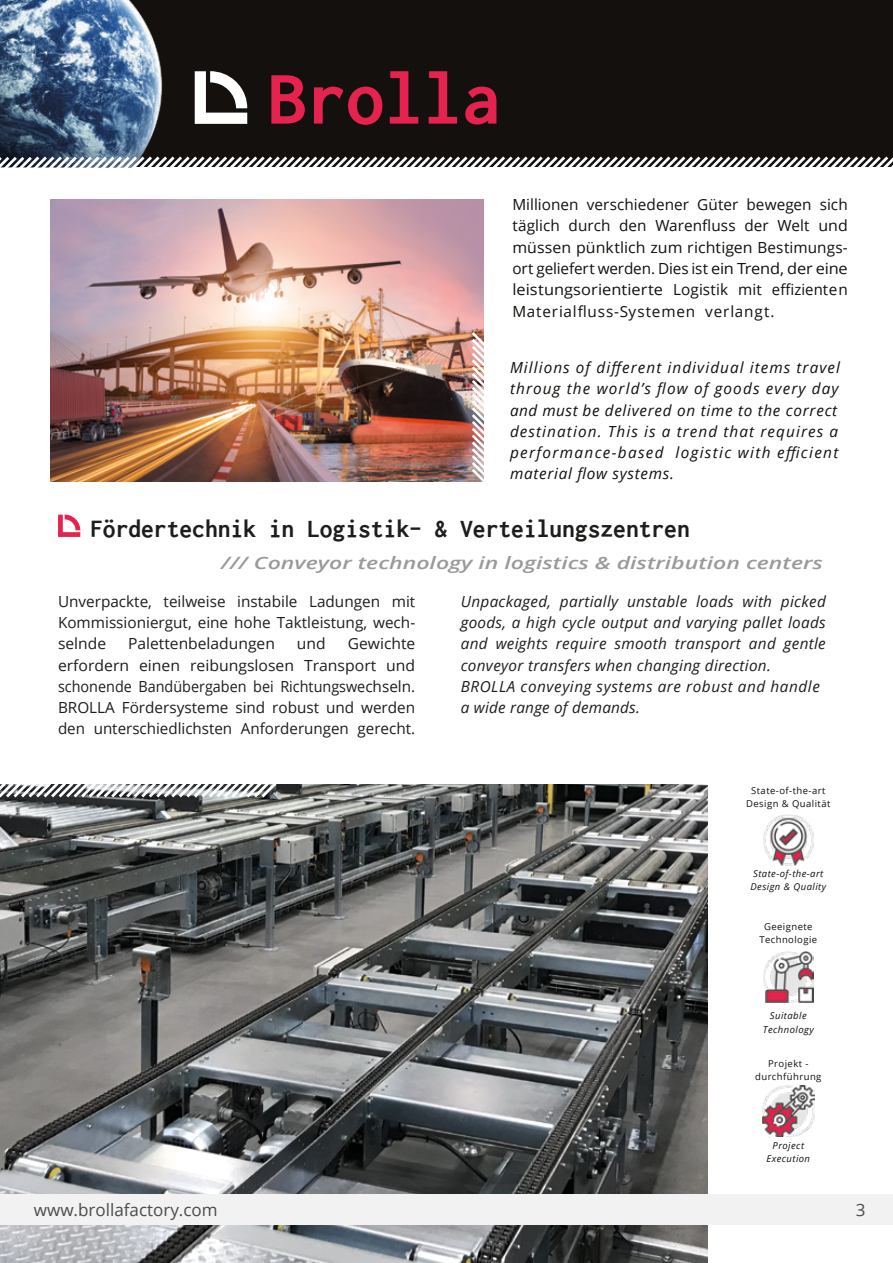
<style>
.page{position:relative;width:893px;height:1263px;background:#fff}
.page>*{position:absolute;margin:0;border:0;box-sizing:border-box;transform-origin:0 0}
.t1{font:700 77.55px "Inconsolata";color:#e6224e}
.t2{font:700 25.5px "Inconsolata";color:#1d1d1b}
.t3{font:italic 600 16.95px "Open Sans";color:#9a9a9a;scale:1.36 1}
.t4{font:16.95px "Open Sans";color:#4c4a4a}
.t5{font:15.3px/21.3px "Open Sans";color:#1d1d1b;text-align:justify}
.t6{font:15.3px/21.3px "Open Sans";letter-spacing:.05em;color:#13100d;text-align:justify}
.t7{font:italic 15.3px/21.3px "Open Sans";letter-spacing:.02em;color:#1d1d1b}
.t8{font:italic 15.3px/21.3px "Open Sans";letter-spacing:.07em;color:#13100d}
.t9{font:9.45px/13.2px "Open Sans";letter-spacing:.045em;color:#13100d;text-align:center}
.t10{font:italic 9.45px/13.2px "Open Sans";letter-spacing:.045em;color:#13100d;text-align:center}
</style>
<div class="page">
<img style="left:0;top:785px;width:708px;height:478px">
<img style="left:763px;top:1086px;width:51px;height:51px">
<img style="left:763px;top:951px;width:51px;height:52px">
<img style="left:763px;top:815px;width:51px;height:50px">
<svg style="left:58px;top:515px;width:22px;height:22px"></svg>
<img style="left:51px;top:200px;width:433px;height:282px">
<div style="left:0;top:0;width:893px;height:167px;background:#13100d"></div>
<img style="left:0;top:0;width:163px;height:154px">
<div style="left:0;top:1194px;width:893px;height:31px;background:#f2f2f2"></div>
<svg style="left:195px;top:71px;width:52px;height:53px"></svg>
<svg style="left:0;top:784px;width:279px;height:16px"></svg>
<svg style="left:0;top:154px;width:893px;height:14px"></svg>
<img style="left:469px;top:329px;width:15px;height:153px">
<h1 class="t1" style="left:268px;top:71px;width:234px">Brolla</h1>
<p class="t6" style="left:512px;top:196px;width:337px">Millionen verschiedener Güter bewegen sich täglich durch den Warenfluss der Welt und müssen pünktlich zum richtigen Bestimungs&shy;ort geliefert werden. Dies ist ein Trend, der eine leistungsorientierte Logistik mit effizienten Materialfluss-Systemen verlangt.</p>
<p class="t8" style="left:510px;top:356px;width:332px">Millions of different individual items travel throug the world’s flow of goods every day and must be delivered on time to the correct destination. This is a trend that requires a performance-based logistic with efficient material flow systems.</p>
<h2 class="t2" style="left:90px;top:520px;width:601px">Fördertechnik in Logistik- &amp; Verteilungszentren</h2>
<p class="t3" style="left:221px;top:556px;width:444px">/// Conveyor technology in logistics &amp; distribution centers</p>
<p class="t5" style="left:58px;top:592px;width:359px">Unverpackte, teilweise instabile Ladungen mit Kommissioniergut, eine hohe Taktleistung, wech&shy;selnde</p>
<p class="t5" style="left:58px;top:635px;width:359px;text-indent:290px">Gewichte erfordern einen reibungslosen Transport und schonende Bandübergaben bei Richtungswechseln.<br>BROLLA Fördersysteme sind robust und werden den unterschiedlichsten Anforderungen gerecht.</p>
<p class="t5" style="left:128px;top:635px;width:148px">Palettenbeladungen</p>
<p class="t5" style="left:297px;top:635px;width:30px">und</p>
<p class="t7" style="left:461px;top:592px;width:367px">Unpackaged, partially unstable loads with picked goods, a high cycle output and varying pallet loads and weights require smooth transport and gentle conveyor transfers when changing direction.<br>BROLLA conveying systems are robust and handle a wide range of demands.</p>
<p class="t9" style="left:746px;top:785px;width:86px">State-of-the-art<br>Design &amp; Qualität</p>
<p class="t10" style="left:750px;top:868px;width:77px;text-align:left">State-of-the-art<br>Design &amp; Quality</p>
<p class="t9" style="left:759px;top:921px;width:59px">Geeignete<br>Technologie</p>
<p class="t10" style="left:763px;top:1010px;width:52px">Suitable<br>Technology</p>
<p class="t9" style="left:755px;top:1058px;width:68px">Projekt - durchführung</p>
<p class="t10" style="left:766px;top:1139px;width:45px">Project<br>Execution</p>
<p class="t4" style="left:34px;top:1203px;width:185px">www.brollafactory.com</p>
<p class="t4" style="left:856px;top:1203px;width:11px">3</p>
</div>
